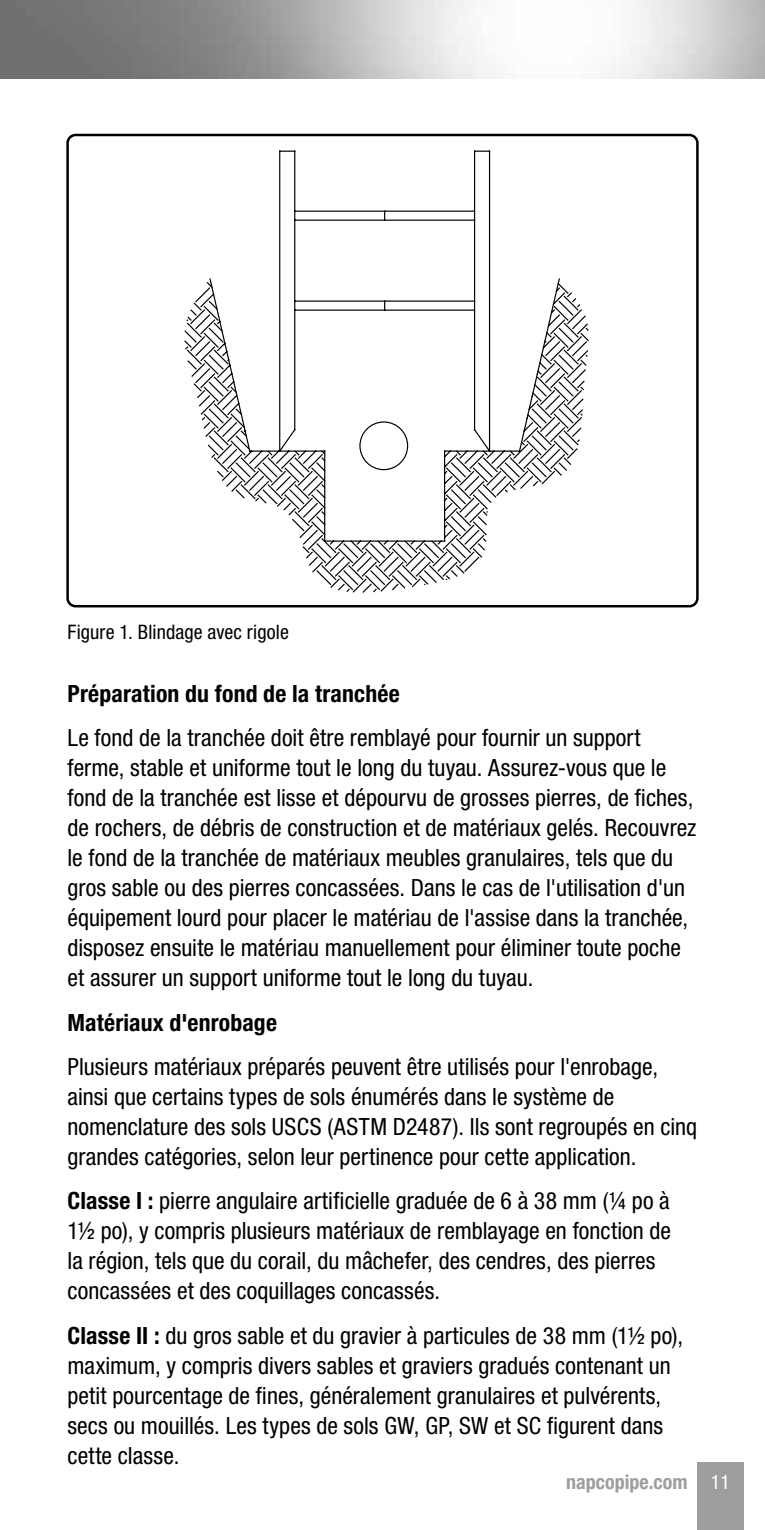
<style>
.page{position:relative;width:765px;height:1530px;background:#fff}
.page>*{position:absolute;margin:0;border:0;box-sizing:border-box;transform-origin:0 0}
.t1{font:condensed 23.75px/30px "Helvetica Neue LT Std";letter-spacing:.005em;color:#000}
.t2{font:700 condensed 23.75px "Helvetica Neue LT Std";letter-spacing:.01em;color:#000}
.t3{font:condensed 20px "Helvetica Neue LT Std";letter-spacing:.005em;color:#000}
.t4{font:700 condensed 20px "Helvetica Neue LT Std";color:#9e9da0}
.s1{font-weight:700}
.s2{font-weight:400;color:#fff}
</style>
<div class="page">
<div style="left:66px;top:134px;width:633px;height:473px;border:2px solid #000;border-radius:8px"></div>
<svg style="left:209px;top:150px;width:351px;height:443px"></svg>
<svg style="left:184px;top:281px;width:405px;height:310px"></svg>
<div style="left:360px;top:422px;width:48px;height:48px;background:#fff;border-radius:50%"></div>
<div style="left:359px;top:421px;width:49px;height:49px;border:1px solid #000;border-radius:50%"></div>
<div style="left:698px;top:1462px;width:46px;height:68px;background:#9e9da0"></div>
<p class="t3" style="left:68px;top:620px;width:223px">Figure 1. Blindage avec rigole</p>
<p class="t2" style="left:68px;top:679px;width:334px">Préparation du fond de la tranchée</p>
<p class="t1" style="left:68px;top:723px;width:630px">Le fond de la tranchée doit être remblayé pour fournir un support ferme, stable et uniforme tout le long du tuyau. Assurez-vous que le fond de la tranchée est lisse et dépourvu de grosses pierres, de fiches, de rochers, de débris de construction et de matériaux gelés. Recouvrez le fond de la tranchée de matériaux meubles granulaires, tels que du gros sable ou des pierres concassées. Dans le cas de l'utilisation d'un équipement lourd pour placer le matériau de l'assise dans la tranchée, disposez ensuite le matériau manuellement pour éliminer toute poche et assurer un support uniforme tout le long du tuyau.</p>
<p class="t2" style="left:68px;top:1008px;width:211px">Matériaux d'enrobage</p>
<p class="t1" style="left:68px;top:1052px;width:631px">Plusieurs matériaux préparés peuvent être utilisés pour l'enrobage, ainsi que certains types de sols énumérés dans le système de nomenclature des sols USCS (ASTM D2487). Ils sont regroupés en cinq grandes catégories, selon leur pertinence pour cette application.</p>
<p class="t1" style="left:68px;top:1186px;width:605px"><span class="s1">Classe I :</span> pierre angulaire artificielle graduée de 6 à 38 mm (¼ po à 1½ po), y compris plusieurs matériaux de remblayage en fonction de la région, tels que du corail, du mâchefer, des cendres, des pierres concassées et des coquillages concassés.</p>
<p class="t1" style="left:68px;top:1320px;width:617px"><span class="s1">Classe II :</span> du gros sable et du gravier à particules de 38 mm (1½ po), maximum, y compris divers sables et graviers gradués contenant un petit pourcentage de fines, généralement granulaires et pulvérents, secs ou mouillés. Les types de sols GW, GP, SW et SC figurent dans cette classe.</p>
<p class="t4" style="left:566px;top:1470px;width:165px">napcopipe.com <span class="s2">11</span></p>
</div>
